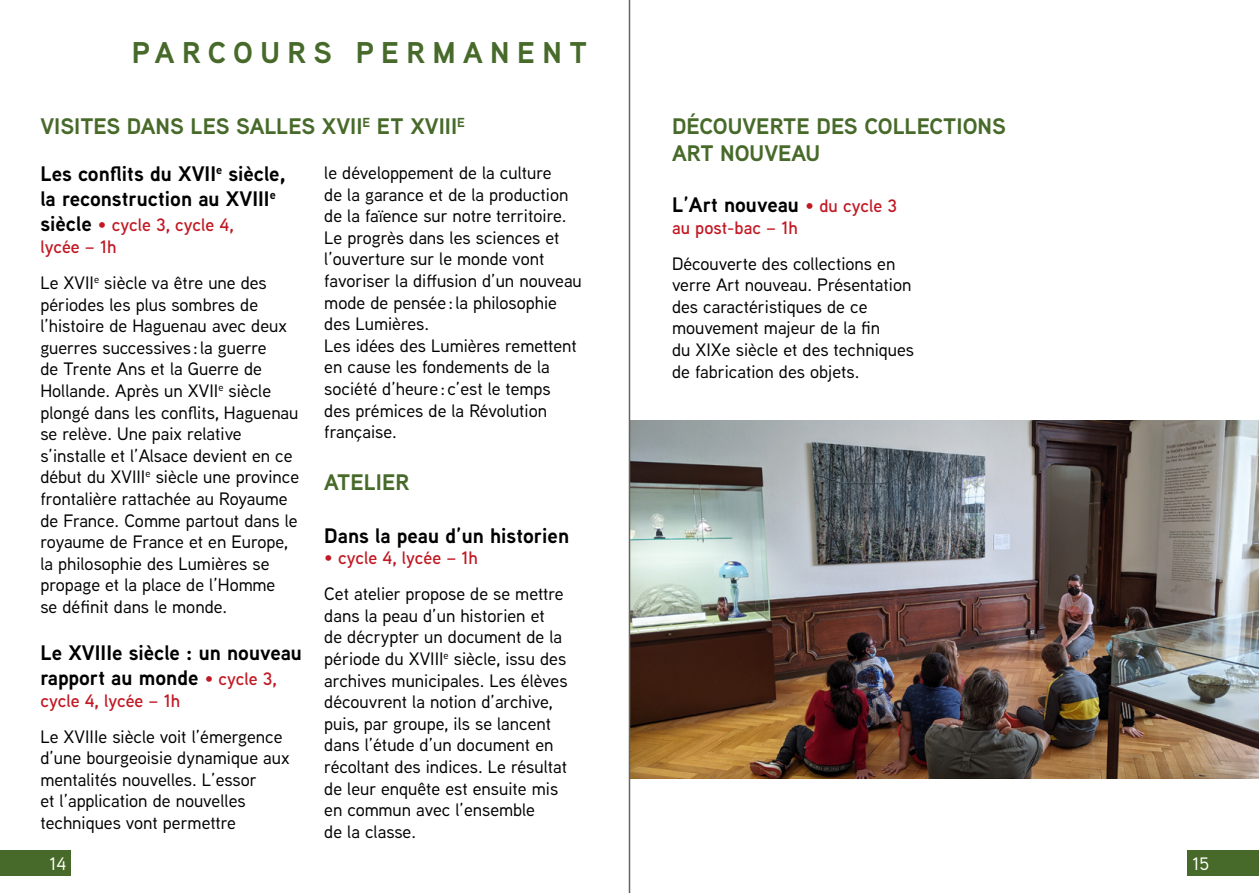
<style>
.page{position:relative;width:1259px;height:893px;background:#fff}
.page>*{position:absolute;margin:0;border:0;box-sizing:border-box;transform-origin:0 0}
.t1{font:700 30px "Aaux Next";letter-spacing:.25em;color:#476a2a}
.t2{font:700 22.5px/27px "Aaux Next";color:#476a2a}
.t3{font:700 21px/25.2px "Aaux Next";color:#000}
.t4{font:500 18px/21.6px "Aaux Next";color:#000}
.t5{font:600 18px/21.6px "Aaux Next";color:#c11823}
.t6{font:500 18px "Aaux Next";color:#fff}
.s1{font-weight:700;font-size:21px;color:#000}
.s2{font-weight:500}
.s3{font-weight:500;font-size:18px;color:#c11823}
.s4{font-weight:600;font-size:18px;color:#c11823}
.s5{color:#c11823}
.s6{font-weight:600;color:#c11823}
</style>
<div class="page">
<div style="left:0;top:850px;width:71px;height:26px;background:#476a2a"></div>
<div style="left:1188px;top:850px;width:71px;height:26px;background:#476a2a"></div>
<img style="left:630px;top:420px;width:629px;height:359px">
<hr style="left:629px;top:0;width:1px;height:893px;background:#646464">
<h1 class="t1" style="left:132px;top:32px;width:457px">PARCOURS PERMANENT</h1>
<p class="t2" style="left:40px;top:112px;width:426px">VISITES DANS LES SALLES XVII<sup>E</sup> ET XVIII<sup>E</sup></p>
<p class="t3" style="left:40px;top:161px;width:246px">Les conflits du XVII<sup>e</sup> siècle, la reconstruction au XVIII<sup>e</sup></p>
<p class="t5" style="left:40px;top:214px;width:195px"><span class="s1">siècle</span> <span class="s2">•</span> cycle 3, cycle 4, lycée – 1h</p>
<p class="t4" style="left:40px;top:271px;width:260px">Le XVII<sup>e</sup> siècle va être une des périodes les plus sombres de l’histoire de Haguenau avec deux guerres successives:la guerre<br>de Trente Ans et la Guerre de<br>Hollande. Après un XVII<sup>e</sup> siècle plongé dans les conflits, Haguenau se relève. Une paix relative s’installe et l’Alsace devient en ce début du XVIII<sup>e</sup> siècle une province frontalière rattachée au Royaume de France. Comme partout dans le royaume de France et en Europe, la philosophie des Lumières se propage et la place de l’Homme<br>se définit dans le monde.</p>
<p class="t3" style="left:40px;top:639px;width:263px">Le XVIIIe siècle : un nouveau rapport au monde <span class="s3">•</span> <span class="s4">cycle 3,</span></p>
<p class="t5" style="left:40px;top:689px;width:141px">cycle 4, lycée – 1h</p>
<p class="t4" style="left:40px;top:725px;width:251px">Le XVIIIe siècle voit l’émergence d’une bourgeoisie dynamique aux mentalités nouvelles. L’essor<br>et l’application de nouvelles techniques vont permettre</p>
<p class="t4" style="left:324px;top:161px;width:259px">le développement de la culture<br>de la garance et de la production de la faïence sur notre territoire.<br>Le progrès dans les sciences et l’ouverture sur le monde vont favoriser la diffusion d’un nouveau mode de pensée:la philosophie des Lumières.<br>Les idées des Lumières remettent en cause les fondements de la société d’heure: c’est le temps<br>des prémices de la Révolution française.</p>
<p class="t2" style="left:324px;top:469px;width:87px">ATELIER</p>
<p class="t3" style="left:324px;top:522px;width:246px">Dans la peau d’un historien</p>
<p class="t4" style="left:324px;top:539px;width:241px;line-height:36px"><span class="s5">•</span> <span class="s6">cycle 4, lycée – 1h<br></span>Cet atelier propose de se mettre</p>
<p class="t4" style="left:324px;top:604px;width:245px">dans la peau d’un historien et<br>de décrypter un document de la période du XVIII<sup>e</sup> siècle, issu des archives municipales. Les élèves découvrent la notion d’archive, puis, par groupe, ils se lancent dans l’étude d’un document en récoltant des indices. Le résultat de leur enquête est ensuite mis en commun avec l’ensemble<br>de la classe.</p>
<p class="t2" style="left:672px;top:112px;width:335px">DÉCOUVERTE DES COLLECTIONS<br>ART NOUVEAU</p>
<p class="t3" style="left:672px;top:192px;width:227px">L’Art nouveau <span class="s4">• du cycle 3</span></p>
<p class="t5" style="left:672px;top:216px;width:127px">au post-bac – 1h</p>
<p class="t4" style="left:672px;top:252px;width:243px">Découverte des collections en verre Art nouveau. Présentation des caractéristiques de ce mouvement majeur de la fin<br>du XIXe siècle et des techniques de fabrication des objets.</p>
<p class="t6" style="left:50px;top:851px;width:18px">14</p>
<p class="t6" style="left:1192px;top:851px;width:18px">15</p>
</div>
